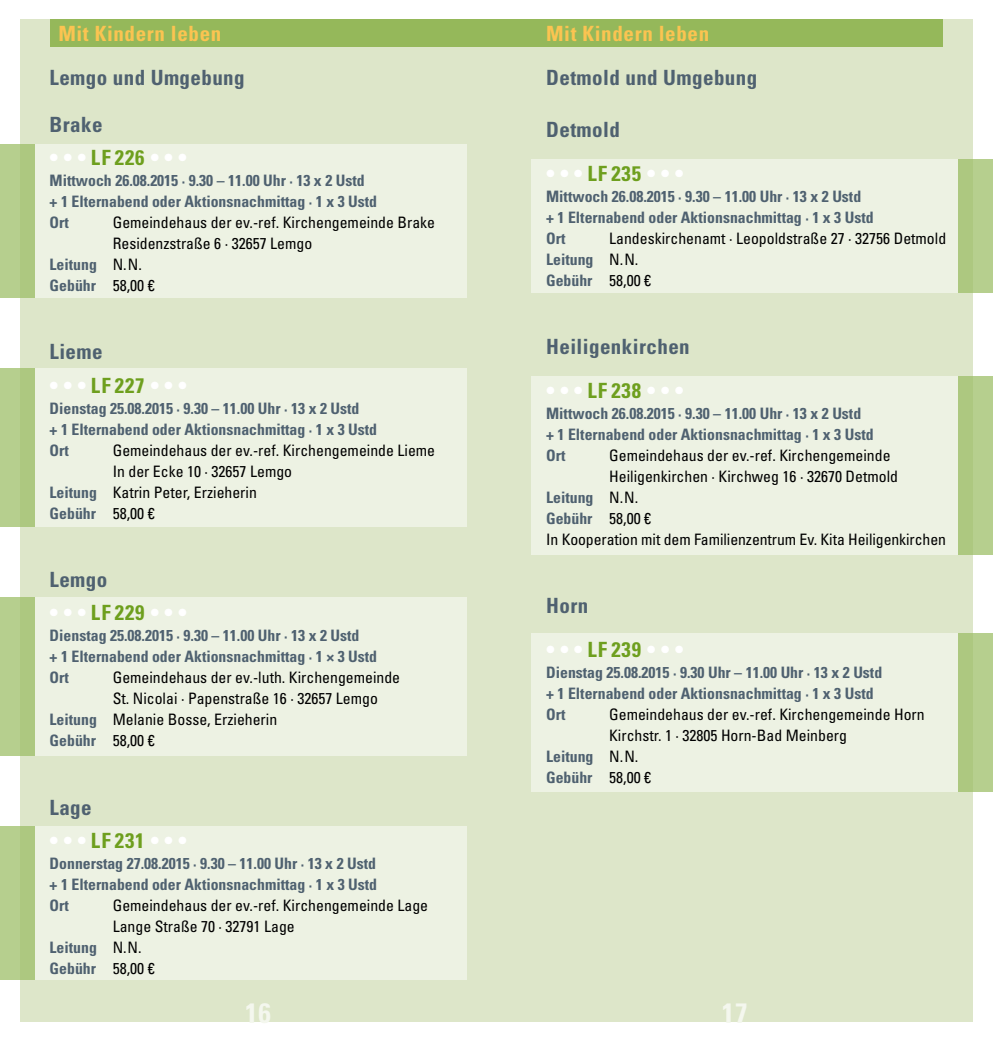
<style>
.page{position:relative;width:993px;height:1042px;background:#fff}
.page>*{position:absolute;margin:0;border:0;box-sizing:border-box;transform-origin:0 0}
.t1{font:700 condensed 28px "Univers LT Std";color:#f4f7ee}
.t2{font:700 condensed 21px "Univers LT Std";letter-spacing:.02em;color:#4f6170}
.t3{font:700 condensed 21px "Univers LT Std";letter-spacing:.04em;color:#fff}
.t4{font:700 condensed 21px "Univers LT Std";letter-spacing:.03em;color:#fbc451}
.t5{font:700 condensed 15.75px/21px "Univers LT Std";color:#4f6170}
.t6{font:condensed 15.75px/21px "Univers LT Std";color:#000}
.s1{color:#6e9f1e}
.s2{font-weight:400;color:#000}
.s3{font-weight:700;color:#4f6170}
</style>
<div class="page">
<div style="left:20px;top:20px;width:476px;height:1002px;background:#dde6c9"></div>
<div style="left:20px;top:144px;width:446px;height:154px;background:#edf2e3"></div>
<div style="left:20px;top:368px;width:446px;height:159px;background:#edf2e3"></div>
<div style="left:20px;top:597px;width:446px;height:158px;background:#edf2e3"></div>
<div style="left:20px;top:826px;width:446px;height:154px;background:#edf2e3"></div>
<div style="left:0;top:144px;width:35px;height:154px;background:linear-gradient(to bottom,#b2cc88,#b2cc88)"></div>
<div style="left:0;top:368px;width:35px;height:159px;background:linear-gradient(to bottom,#b2cc88,#b2cc88)"></div>
<div style="left:0;top:597px;width:35px;height:158px;background:linear-gradient(to bottom,#b2cc88,#b2cc88)"></div>
<div style="left:0;top:826px;width:35px;height:154px;background:linear-gradient(to bottom,#b2cc88,#b2cc88)"></div>
<div style="left:50px;top:20px;width:446px;height:27px;background:#95b85a"></div>
<div style="left:496px;top:20px;width:476px;height:1002px;background:#dde6c9"></div>
<div style="left:531px;top:159px;width:441px;height:134px;background:#edf2e3"></div>
<div style="left:531px;top:376px;width:441px;height:178px;background:#edf2e3"></div>
<div style="left:531px;top:632px;width:441px;height:159px;background:#edf2e3"></div>
<div style="left:957px;top:159px;width:35px;height:134px;background:linear-gradient(to bottom,#b2cc88,#b2cc88)"></div>
<div style="left:957px;top:376px;width:35px;height:178px;background:linear-gradient(to bottom,#b2cc88,#b2cc88)"></div>
<div style="left:957px;top:632px;width:35px;height:159px;background:linear-gradient(to bottom,#b2cc88,#b2cc88)"></div>
<div style="left:496px;top:20px;width:447px;height:27px;background:#95b85a"></div>
<h2 class="t4" style="left:58px;top:21px;width:164px">Mit Kindern leben</h2>
<h2 class="t2" style="left:50px;top:64px;width:196px">Lemgo und Umgebung</h2>
<h2 class="t2" style="left:50px;top:112px;width:55px">Brake</h2>
<h2 class="t3" style="left:50px;top:145px;width:139px">• • • <span class="s1">LF 226</span> • • •</h2>
<p class="t5" style="left:50px;top:170px;width:329px">Mittwoch 26.08.2015 · 9.30 – 11.00 Uhr · 13 x 2 Ustd<br>+ 1 Elternabend oder Aktionsnachmittag · 1 x 3 Ustd<br>Ort</p>
<p class="t6" style="left:113px;top:212px;width:324px">Gemeindehaus der ev.-ref. Kirchengemeinde Brake</p>
<p class="t6" style="left:113px;top:233px;width:201px">Residenzstraße 6 · 32657 Lemgo</p>
<p class="t5" style="left:50px;top:254px;width:94px">Leitung <span class="s2">N.N.</span></p>
<p class="t5" style="left:50px;top:275px;width:106px">Gebühr <span class="s2">58,00 €</span></p>
<h2 class="t2" style="left:50px;top:339px;width:55px">Lieme</h2>
<h2 class="t3" style="left:50px;top:372px;width:139px">• • • <span class="s1">LF 227</span> • • •</h2>
<p class="t5" style="left:50px;top:397px;width:329px">Dienstag 25.08.2015 · 9.30 – 11.00 Uhr · 13 x 2 Ustd<br>+ 1 Elternabend oder Aktionsnachmittag · 1 x 3 Ustd<br>Ort</p>
<p class="t6" style="left:113px;top:439px;width:324px">Gemeindehaus der ev.-ref. Kirchengemeinde Lieme</p>
<p class="t6" style="left:113px;top:460px;width:181px">In der Ecke 10 · 32657 Lemgo</p>
<p class="t6" style="left:50px;top:481px;width:209px"><span class="s3">Leitung</span> Katrin Peter, Erzieherin</p>
<p class="t5" style="left:50px;top:502px;width:106px">Gebühr <span class="s2">58,00 €</span></p>
<h2 class="t2" style="left:50px;top:567px;width:59px">Lemgo</h2>
<h2 class="t3" style="left:50px;top:600px;width:139px">• • • <span class="s1">LF 229</span> • • •</h2>
<p class="t5" style="left:50px;top:625px;width:329px">Dienstag 25.08.2015 · 9.30 – 11.00 Uhr · 13 x 2 Ustd<br>+ 1 Elternabend oder Aktionsnachmittag · 1 × 3 Ustd<br>Ort</p>
<p class="t6" style="left:113px;top:667px;width:289px">Gemeindehaus der ev.-luth. Kirchengemeinde</p>
<p class="t6" style="left:113px;top:688px;width:267px">St. Nicolai · Papenstraße 16 · 32657 Lemgo</p>
<p class="t6" style="left:50px;top:709px;width:229px"><span class="s3">Leitung</span> Melanie Bosse, Erzieherin</p>
<p class="t5" style="left:50px;top:730px;width:106px">Gebühr <span class="s2">58,00 €</span></p>
<h2 class="t2" style="left:50px;top:794px;width:44px">Lage</h2>
<h2 class="t3" style="left:50px;top:827px;width:139px">• • • <span class="s1">LF 231</span> • • •</h2>
<p class="t5" style="left:50px;top:852px;width:329px;text-align:justify">Donnerstag 27.08.2015 · 9.30 – 11.00 Uhr · 13 x 2 Ustd + 1 Elternabend oder Aktionsnachmittag · 1 x 3 Ustd Ort</p>
<p class="t6" style="left:113px;top:894px;width:317px">Gemeindehaus der ev.-ref. Kirchengemeinde Lage</p>
<p class="t6" style="left:113px;top:915px;width:183px">Lange Straße 70 · 32791 Lage</p>
<p class="t5" style="left:50px;top:936px;width:93px">Leitung <span class="s2">N.N.</span></p>
<p class="t5" style="left:50px;top:957px;width:106px">Gebühr <span class="s2">58,00 €</span></p>
<h1 class="t1" style="left:245px;top:995px;width:27px">16</h1>
<h2 class="t4" style="left:546px;top:21px;width:164px">Mit Kindern leben</h2>
<h2 class="t2" style="left:546px;top:64px;width:212px">Detmold und Umgebung</h2>
<h2 class="t2" style="left:546px;top:117px;width:75px">Detmold</h2>
<h2 class="t3" style="left:546px;top:161px;width:139px">• • • <span class="s1">LF 235</span> • • •</h2>
<p class="t5" style="left:546px;top:186px;width:329px">Mittwoch 26.08.2015 · 9.30 – 11.00 Uhr · 13 x 2 Ustd<br>+ 1 Elternabend oder Aktionsnachmittag · 1 x 3 Ustd<br>Ort</p>
<p class="t6" style="left:546px;top:228px;width:401px;text-indent:63px">Landeskirchenamt · Leopoldstraße 27 · 32756 Detmold<br><span class="s3">Leitung</span> N.N.<br><span class="s3">Gebühr</span> 58,00 €</p>
<h2 class="t2" style="left:546px;top:334px;width:145px">Heiligenkirchen</h2>
<h2 class="t3" style="left:546px;top:378px;width:139px">• • • <span class="s1">LF 238</span> • • •</h2>
<p class="t5" style="left:546px;top:403px;width:329px">Mittwoch 26.08.2015 · 9.30 – 11.00 Uhr · 13 x 2 Ustd<br>+ 1 Elternabend oder Aktionsnachmittag · 1 x 3 Ustd<br>Ort</p>
<p class="t6" style="left:609px;top:445px;width:283px">Gemeindehaus der ev.-ref. Kirchengemeinde</p>
<p class="t6" style="left:609px;top:466px;width:290px">Heiligenkirchen · Kirchweg 16 · 32670 Detmold</p>
<p class="t5" style="left:546px;top:487px;width:93px">Leitung <span class="s2">N.N.</span></p>
<p class="t5" style="left:546px;top:508px;width:106px">Gebühr <span class="s2">58,00 €</span></p>
<p class="t6" style="left:546px;top:529px;width:401px">In Kooperation mit dem Familienzentrum Ev. Kita Heiligenkirchen</p>
<h2 class="t2" style="left:546px;top:593px;width:44px">Horn</h2>
<h2 class="t3" style="left:546px;top:637px;width:139px">• • • <span class="s1">LF 239</span> • • •</h2>
<p class="t5" style="left:546px;top:662px;width:337px">Dienstag 25.08.2015 · 9.30 Uhr – 11.00 Uhr · 13 x 2 Ustd + 1 Elternabend oder Aktionsnachmittag · 1 x 3 Ustd<br>Ort</p>
<p class="t6" style="left:609px;top:704px;width:317px">Gemeindehaus der ev.-ref. Kirchengemeinde Horn</p>
<p class="t6" style="left:609px;top:725px;width:239px">Kirchstr. 1 · 32805 Horn-Bad Meinberg</p>
<p class="t5" style="left:546px;top:746px;width:94px">Leitung <span class="s2">N.N.</span></p>
<p class="t5" style="left:546px;top:767px;width:106px">Gebühr <span class="s2">58,00 €</span></p>
<h1 class="t1" style="left:721px;top:995px;width:27px">17</h1>
</div>
